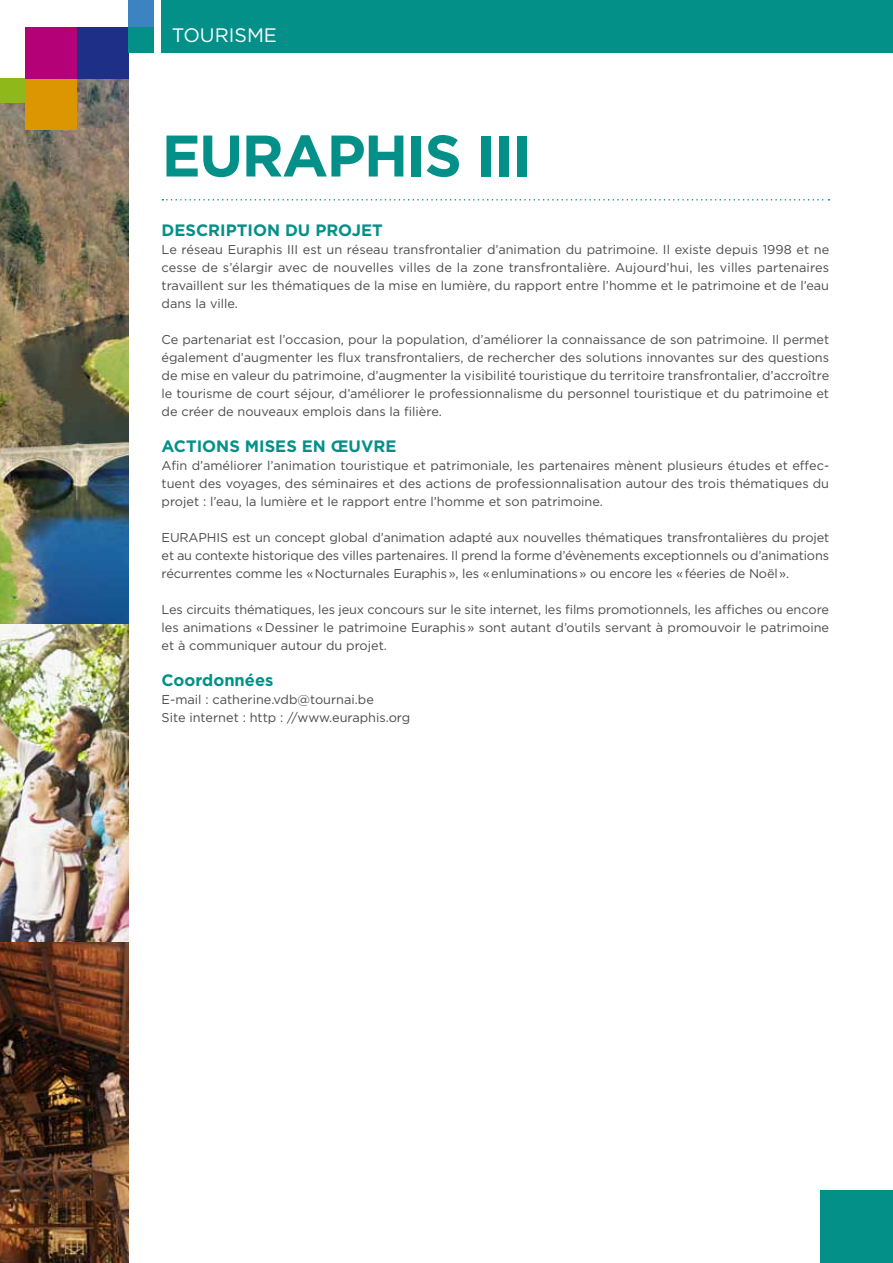
<style>
.page{position:relative;width:893px;height:1263px;background:#fff}
.page>*{position:absolute;margin:0;border:0;box-sizing:border-box;transform-origin:0 0}
.t1{font:700 58.5px "Gotham";letter-spacing:-.03em;color:#029089}
.t2{font:19.5px "Gotham";color:#fff}
.t3{font:700 16.5px "Gotham";color:#029089}
.t4{font:12.75px/18px "Gotham";color:#4b4b4d;text-align:justify}
</style>
<div class="page">
<img style="left:0;top:78px;width:128px;height:1185px">
<div style="left:0;top:78px;width:26px;height:25px;background:#8fb91a"></div>
<div style="left:26px;top:78px;width:51px;height:52px;background:#dc9601"></div>
<div style="left:26px;top:27px;width:51px;height:51px;background:#b40178"></div>
<div style="left:77px;top:27px;width:51px;height:51px;background:#1d2f86"></div>
<div style="left:128px;top:0;width:26px;height:27px;background:#3c84c1"></div>
<div style="left:128px;top:27px;width:26px;height:26px;background:#029089"></div>
<div style="left:821px;top:1191px;width:72px;height:72px;background:#029089"></div>
<div style="left:162px;top:0;width:731px;height:53px;background:#029089"></div>
<svg style="left:162px;top:199px;width:667px;height:2px"></svg>
<h2 class="t2" style="left:172px;top:23px;width:107px">TourismE</h2>
<h1 class="t1" style="left:162px;top:117px;width:331px">EURAPHIS III</h1>
<p class="t3" style="left:162px;top:219px;width:223px">DESCRIPTION DU PROJET</p>
<p class="t4" style="left:162px;top:240px;width:669px">Le réseau Euraphis III est un réseau transfrontalier d’animation du patrimoine. Il existe depuis 1998 et ne cesse de s’élargir avec de nouvelles villes de la zone transfrontalière. Aujourd’hui, les villes partenaires travaillent sur les thématiques de la mise en lumière, du rapport entre l’homme et le patrimoine et de l’eau dans la ville.</p>
<p class="t4" style="left:162px;top:330px;width:669px">Ce partenariat est l’occasion, pour la population, d’améliorer la connaissance de son patrimoine. Il permet également d’augmenter les flux transfrontaliers, de rechercher des solutions innovantes sur des questions de mise en valeur du patrimoine, d’augmenter la visibilité touristique du territoire transfrontalier, d’accroître le tourisme de court séjour, d’améliorer le professionnalisme du personnel touristique et du patrimoine et de créer de nouveaux emplois dans la filière.</p>
<p class="t3" style="left:162px;top:435px;width:234px">ACTIONS MISES EN ŒUVRE</p>
<p class="t4" style="left:162px;top:456px;width:669px">Afin d’améliorer l’animation touristique et patrimoniale, les partenaires mènent plusieurs études et effec&shy;tuent des voyages, des séminaires et des actions de professionnalisation autour des trois thématiques du projet : l’eau, la lumière et le rapport entre l’homme et son patrimoine.</p>
<p class="t4" style="left:162px;top:528px;width:669px">EURAPHIS est un concept global d’animation adapté aux nouvelles thématiques transfrontalières du projet et au contexte historique des villes partenaires. Il prend la forme d’évènements exceptionnels ou d’animations récurrentes comme les « Nocturnales Euraphis », les « enluminations » ou encore les « féeries de Noël ».</p>
<p class="t4" style="left:162px;top:600px;width:669px">Les circuits thématiques, les jeux concours sur le site internet, les films promotionnels, les affiches ou encore les animations « Dessiner le patrimoine Euraphis » sont autant d’outils servant à promouvoir le patrimoine et à communiquer autour du projet.</p>
<p class="t3" style="left:162px;top:669px;width:113px">COORDONNÉES</p>
<p class="t4" style="left:162px;top:690px;width:250px">E-mail : catherine.vdb@tournai.be<br>Site internet : http : //www.euraphis.org</p>
</div>
